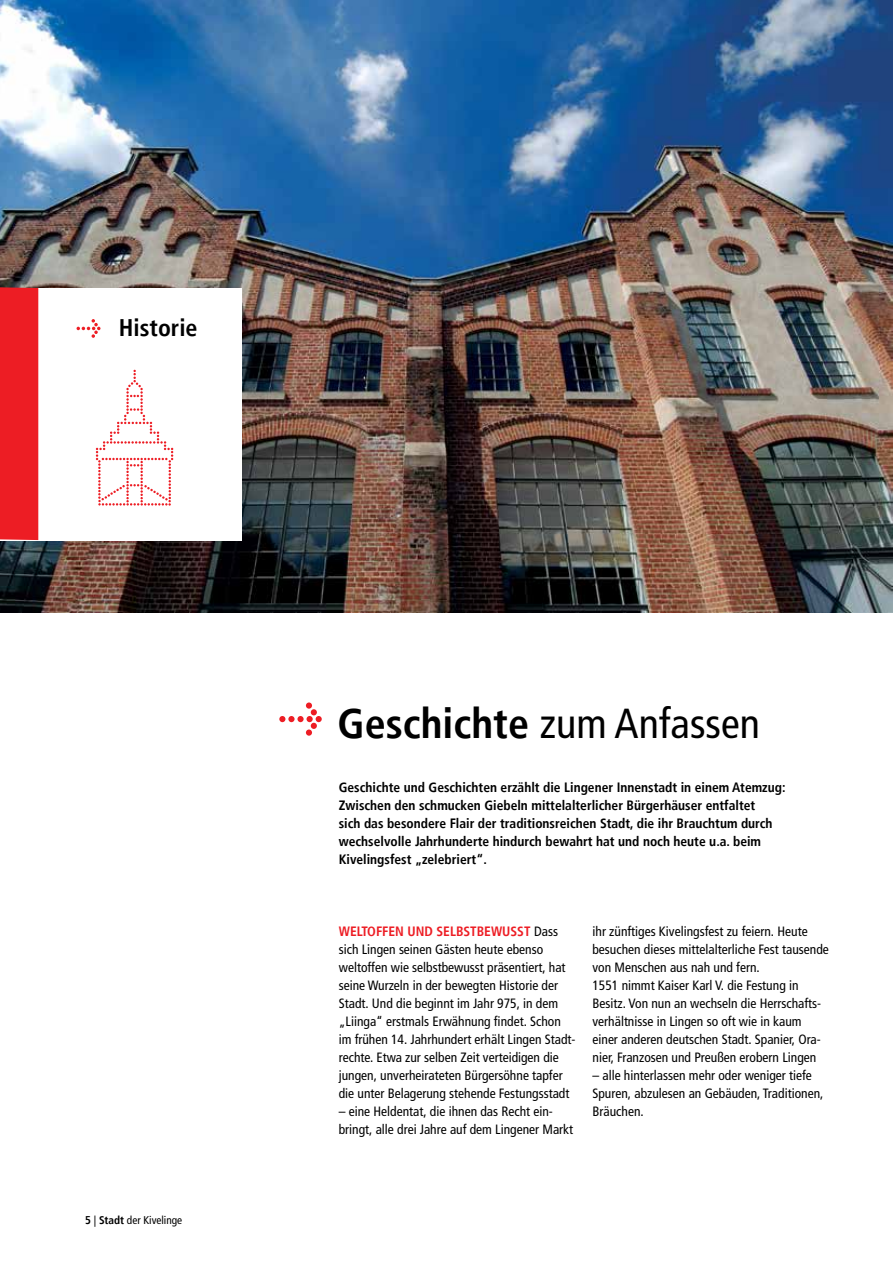
<style>
.page{position:relative;width:893px;height:1263px;background:#fff}
.page>*{position:absolute;margin:0;border:0;box-sizing:border-box;transform-origin:0 0}
.t1{font:condensed 42px "Frutiger LT";color:#000}
.t2{font:700 condensed 24px "Frutiger LT";color:#000}
.t3{font:condensed 13.5px/18px "Frutiger LT";color:#000}
.t4{font:700 condensed 13.5px/18px "Frutiger LT";color:#000}
.t5{font:condensed 11.25px "Frutiger LT";color:#000}
.s1{font-weight:700}
.s2{font-weight:700;color:#ed1d24}
</style>
<div class="page">
<img style="left:0;top:0;width:893px;height:612px">
<div style="left:0;top:288px;width:241px;height:252px;background:#fff"></div>
<div style="left:0;top:287px;width:38px;height:253px;background:#ed1d24"></div>
<svg style="left:96px;top:370px;width:77px;height:136px"></svg>
<svg style="left:279px;top:702px;width:43px;height:34px"></svg>
<svg style="left:77px;top:319px;width:24px;height:19px"></svg>
<h2 class="t2" style="left:119px;top:314px;width:80px">Historie</h2>
<p class="t5" style="left:85px;top:1213px;width:99px"><span class="s1">5</span> | <span class="s1">Stadt</span> der Kivelinge</p>
<h1 class="t1" style="left:338px;top:699px;width:424px"><span class="s1">Geschichte</span> zum Anfassen</h1>
<p class="t4" style="left:339px;top:778px;width:448px">Geschichte und Geschichten erzählt die Lingener Innenstadt in einem Atemzug:<br>Zwischen den schmucken Giebeln mittelalterlicher Bürgerhäuser entfaltet<br>sich das besondere Flair der traditionsreichen Stadt, die ihr Brauchtum durch wechselvolle Jahrhunderte hindurch bewahrt hat und noch heute u.a. beim Kivelingsfest „zelebriert“.</p>
<p class="t3" style="left:339px;top:922px;width:238px"><span class="s2">weltoffen und selbstbewusst</span> Dass sich Lingen seinen Gästen heute ebenso weltoffen wie selbstbewusst präsentiert, hat seine Wurzeln in der bewegten Historie der Stadt. Und die beginnt im Jahr 975, in dem „Liinga“ erstmals Erwähnung findet. Schon im frühen 14. Jahrhundert erhält Lingen Stadt&shy;rechte. Etwa zur selben Zeit verteidigen die jungen, unverheirateten Bürgersöhne tapfer die unter Belagerung stehende Festungsstadt</p>
<p class="t3" style="left:339px;top:1102px;width:236px">– eine Heldentat, die ihnen das Recht ein&shy;bringt, alle drei Jahre auf dem Lingener Markt</p>
<p class="t3" style="left:592px;top:922px;width:238px">ihr zünftiges Kivelingsfest zu feiern. Heute besuchen dieses mittelalterliche Fest tausende von Menschen aus nah und fern.<br>1551 nimmt Kaiser Karl V. die Festung in Besitz. Von nun an wechseln die Herrschafts&shy;verhältnisse in Lingen so oft wie in kaum einer anderen deutschen Stadt. Spanier, Ora&shy;nier, Franzosen und Preußen erobern Lingen</p>
<p class="t3" style="left:592px;top:1066px;width:232px">– alle hinterlassen mehr oder weniger tiefe<br>Spuren, abzulesen an Gebäuden, Traditionen,<br>Bräuchen.</p>
</div>
